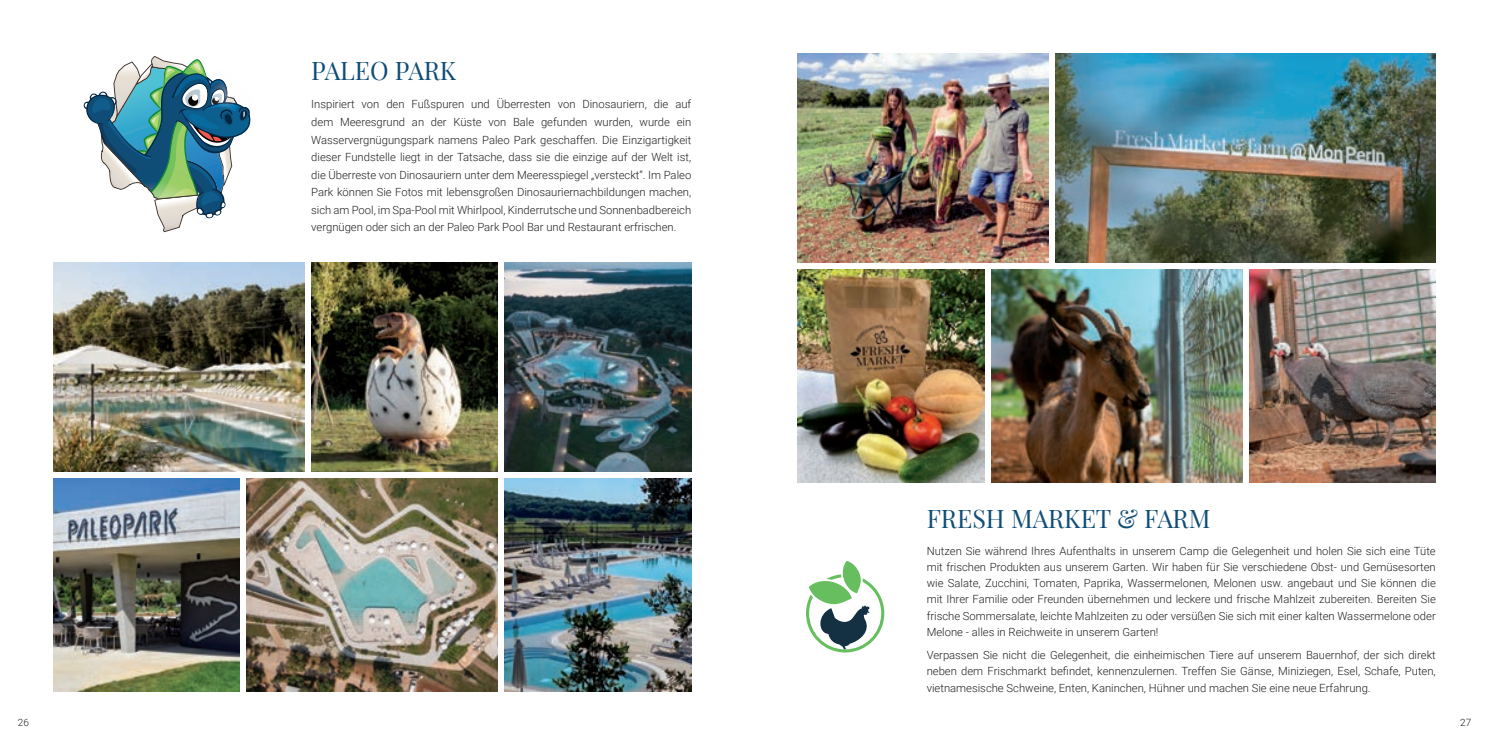
<style>
.page{position:relative;width:1489px;height:745px;background:#fff}
.page>*{position:absolute;margin:0;border:0;box-sizing:border-box;transform-origin:0 0}
.t1{font:25px "Playfair Display";color:#0f4d77}
.t2{font:25px "Playfair Display";letter-spacing:-.02em;color:#0f4d77}
.t3{font:300 11.25px/17.5px "Roboto";color:#231f20;text-align:justify}
.t4{font:300 10px "Roboto";color:#231f20}
</style>
<div class="page">
<svg style="left:83px;top:56px;width:168px;height:176px"></svg>
<svg style="left:806px;top:561px;width:78px;height:91px"></svg>
<img style="left:247px;top:478px;width:250px;height:213px">
<img style="left:505px;top:262px;width:186px;height:209px">
<img style="left:1055px;top:53px;width:380px;height:209px">
<img style="left:991px;top:269px;width:251px;height:213px">
<img style="left:797px;top:53px;width:251px;height:209px">
<img style="left:505px;top:478px;width:186px;height:213px">
<img style="left:53px;top:478px;width:187px;height:213px">
<img style="left:53px;top:262px;width:251px;height:209px">
<img style="left:311px;top:262px;width:186px;height:209px">
<img style="left:797px;top:269px;width:187px;height:213px">
<img style="left:1249px;top:269px;width:186px;height:213px">
<h1 class="t2" style="left:311px;top:51px;width:146px">PALEO PARK</h1>
<p class="t3" style="left:311px;top:95px;width:381px">Inspiriert von den Fußspuren und Überresten von Dinosauriern, die auf dem Meeresgrund an der Küste von Bale gefunden wurden, wurde ein Wasservergnügungspark namens Paleo Park geschaffen. Die Einzigartigkeit dieser Fundstelle liegt in der Tatsache, dass sie die einzige auf der Welt ist, die Überreste von Dinosauriern unter dem Meeresspiegel „versteckt“. Im Paleo Park können Sie Fotos mit lebensgroßen Dinosauriernachbildungen machen, sich am Pool, im Spa-Pool mit Whirlpool, Kinderrutsche und Sonnenbadbereich vergnügen oder sich an der Paleo Park Pool Bar und Restaurant erfrischen.</p>
<h1 class="t1" style="left:926px;top:498px;width:285px">FRESH MARKET &amp; FARM</h1>
<p class="t3" style="left:926px;top:541px;width:510px;line-height:16.2px">Nutzen Sie während Ihres Aufenthalts in unserem Camp die Gelegenheit und holen Sie sich eine Tüte mit frischen Produkten aus unserem Garten. Wir haben für Sie verschiedene Obst- und Gemüsesorten wie Salate, Zucchini, Tomaten, Paprika, Wassermelonen, Melonen usw. angebaut und Sie können die mit Ihrer Familie oder Freunden übernehmen und leckere und frische Mahlzeit zubereiten. Bereiten Sie frische Sommersalate, leichte Mahlzeiten zu oder versüßen Sie sich mit einer kalten Wassermelone oder Melone - alles in Reichweite in unserem Garten!</p>
<p class="t3" style="left:926px;top:646px;width:510px;line-height:16.2px">Verpassen Sie nicht die Gelegenheit, die einheimischen Tiere auf unserem Bauernhof, der sich direkt neben dem Frischmarkt befindet, kennenzulernen. Treffen Sie Gänse, Miniziegen, Esel, Schafe, Puten, vietnamesische Schweine, Enten, Kaninchen, Hühner und machen Sie eine neue Erfahrung.</p>
<p class="t4" style="left:18px;top:715px;width:13px">26</p>
<p class="t4" style="left:1459px;top:715px;width:13px">27</p>
</div>
